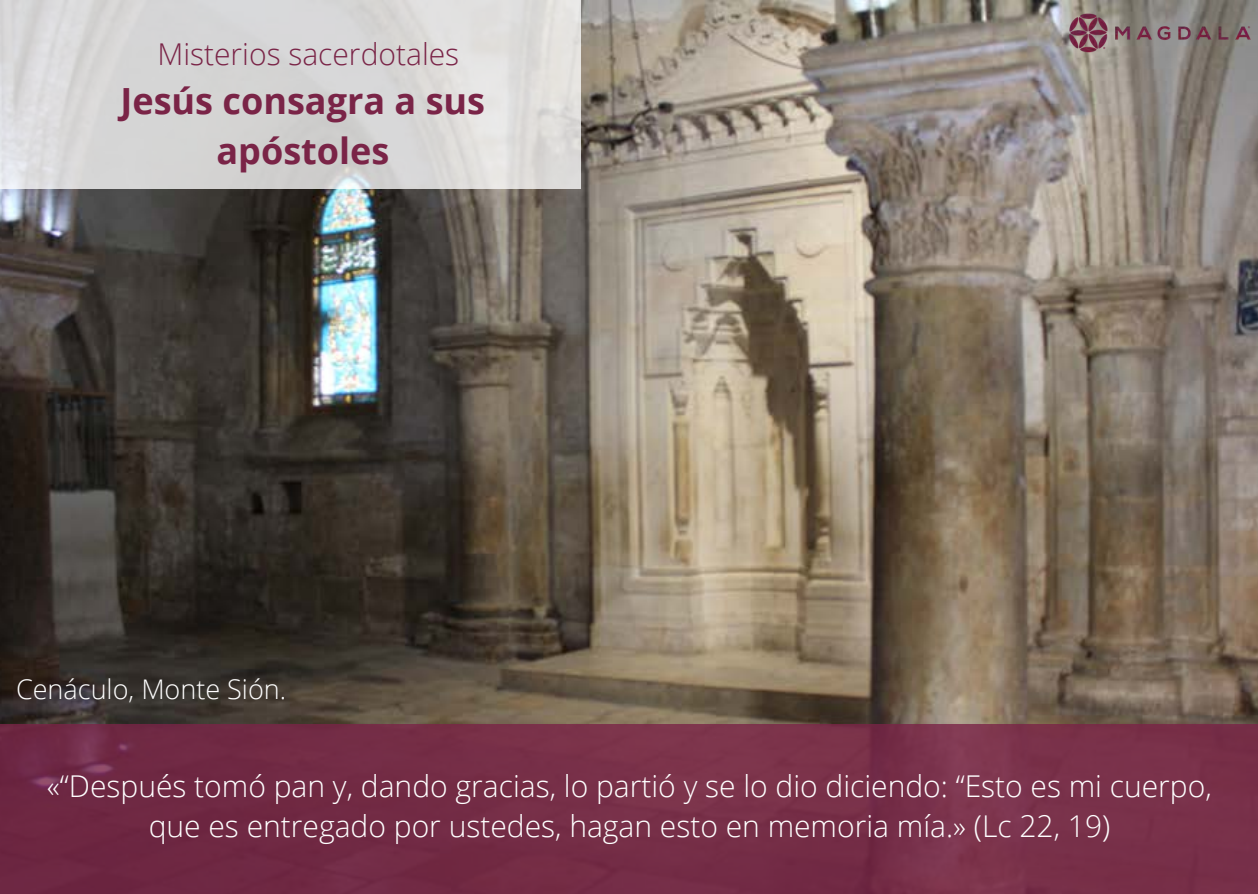
<style>
.page{position:relative;width:1258px;height:894px;background:#fff}
.page>*{position:absolute;margin:0;border:0;box-sizing:border-box;transform-origin:0 0}
.t1{font:700 36px/49.5px "Open Sans";color:#7a2447;text-align:center}
.t2{font:300 30px/40.5px "Open Sans";color:#fff;text-align:center}
.t3{font:300 30px "Open Sans";color:#7a2447}
.t4{font:300 27px "Open Sans";color:#fff}
</style>
<div class="page">
<img style="left:0;top:0;width:1258px;height:724px">
<svg style="left:0;top:0;width:581px;height:189px;background:#d8d7d7"></svg>
<div style="left:0;top:724px;width:1258px;height:169px;background:#752e47"></div>
<img style="left:1064px;top:0;width:192px;height:100px">
<p class="t3" style="left:157px;top:32px;width:303px">Misterios sacerdotales</p>
<p class="t1" style="left:120px;top:75px;width:366px">Jesús consagra a sus apóstoles</p>
<p class="t4" style="left:16px;top:669px;width:272px">Cenáculo, Monte Sión.</p>
<p class="t2" style="left:47px;top:764px;width:1166px">«“Después tomó pan y, dando gracias, lo partió y se lo dio diciendo: “Esto es mi cuerpo, que es entregado por ustedes, hagan esto en memoria mía.» (Lc 22, 19)</p>
</div>
